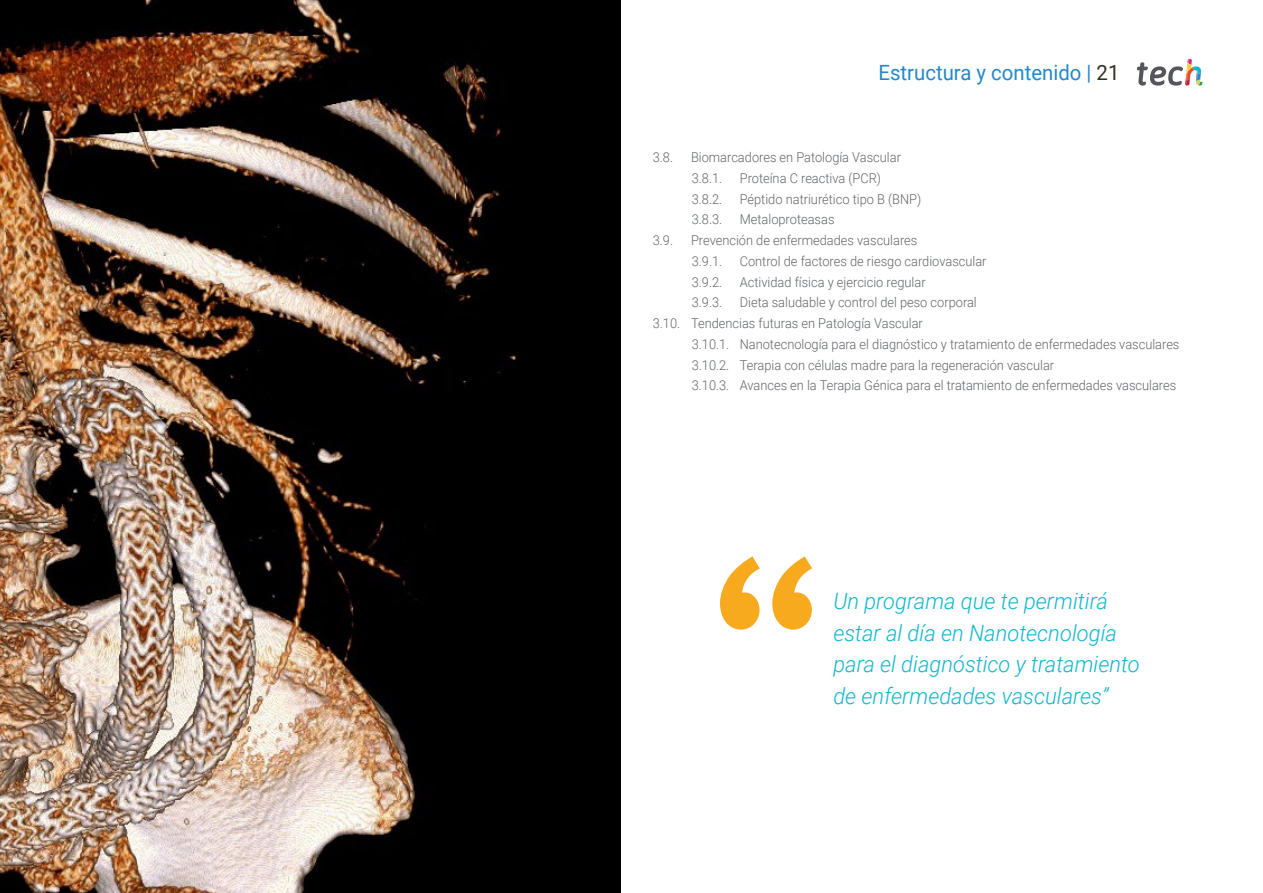
<style>
.page{position:relative;width:1263px;height:893px;background:#fff}
.page>*{position:absolute;margin:0;border:0;box-sizing:border-box;transform-origin:0 0}
.t1{font:italic 300 22.5px/31.5px "Roboto";color:#0fb6cf}
.t2{font:21px "Roboto";color:#2488c9}
.t3{font:300 13.5px/20.7px "Roboto";color:#61646a;scale:.95 1}
.s1{color:#312e20}
</style>
<div class="page">
<svg style="left:1137px;top:59px;width:65px;height:27px"></svg>
<img style="left:0;top:0;width:621px;height:893px">
<svg style="left:720px;top:556px;width:92px;height:74px"></svg>
<h2 class="t2" style="left:878px;top:57px;width:242px">Estructura y contenido | <span class="s1">21</span></h2>
<p class="t3" style="left:653px;top:146px;width:23px">3.8.</p>
<p class="t3" style="left:691px;top:146px;width:223px">Biomarcadores en Patología Vascular<br>3.8.1.</p>
<p class="t3" style="left:740px;top:167px;width:150px">Proteína C reactiva (PCR)</p>
<p class="t3" style="left:692px;top:188px;width:34px">3.8.2.</p>
<p class="t3" style="left:740px;top:188px;width:193px">Péptido natriurético tipo B (BNP)</p>
<p class="t3" style="left:692px;top:209px;width:34px">3.8.3.</p>
<p class="t3" style="left:740px;top:209px;width:101px">Metaloproteasas</p>
<p class="t3" style="left:653px;top:229px;width:23px">3.9.</p>
<p class="t3" style="left:691px;top:229px;width:240px">Prevención de enfermedades vasculares<br>3.9.1.</p>
<p class="t3" style="left:740px;top:250px;width:261px">Control de factores de riesgo cardiovascular</p>
<p class="t3" style="left:692px;top:271px;width:34px">3.9.2.</p>
<p class="t3" style="left:740px;top:271px;width:197px">Actividad física y ejercicio regular</p>
<p class="t3" style="left:692px;top:292px;width:34px">3.9.3.</p>
<p class="t3" style="left:653px;top:292px;width:343px;text-indent:87px">Dieta saludable y control del peso corporal<br>3.10. Tendencias futuras en Patología Vascular</p>
<p class="t3" style="left:692px;top:333px;width:515px">3.10.1. Nanotecnología para el diagnóstico y tratamiento de enfermedades vasculares<br>3.10.2. Terapia con células madre para la regeneración vascular<br>3.10.3. Avances en la Terapia Génica para el tratamiento de enfermedades vasculares</p>
<h1 class="t1" style="left:833px;top:585px;width:308px">Un programa que te permitirá estar al día en Nanotecnología para el diagnóstico y tratamiento de enfermedades vasculares”</h1>
</div>
